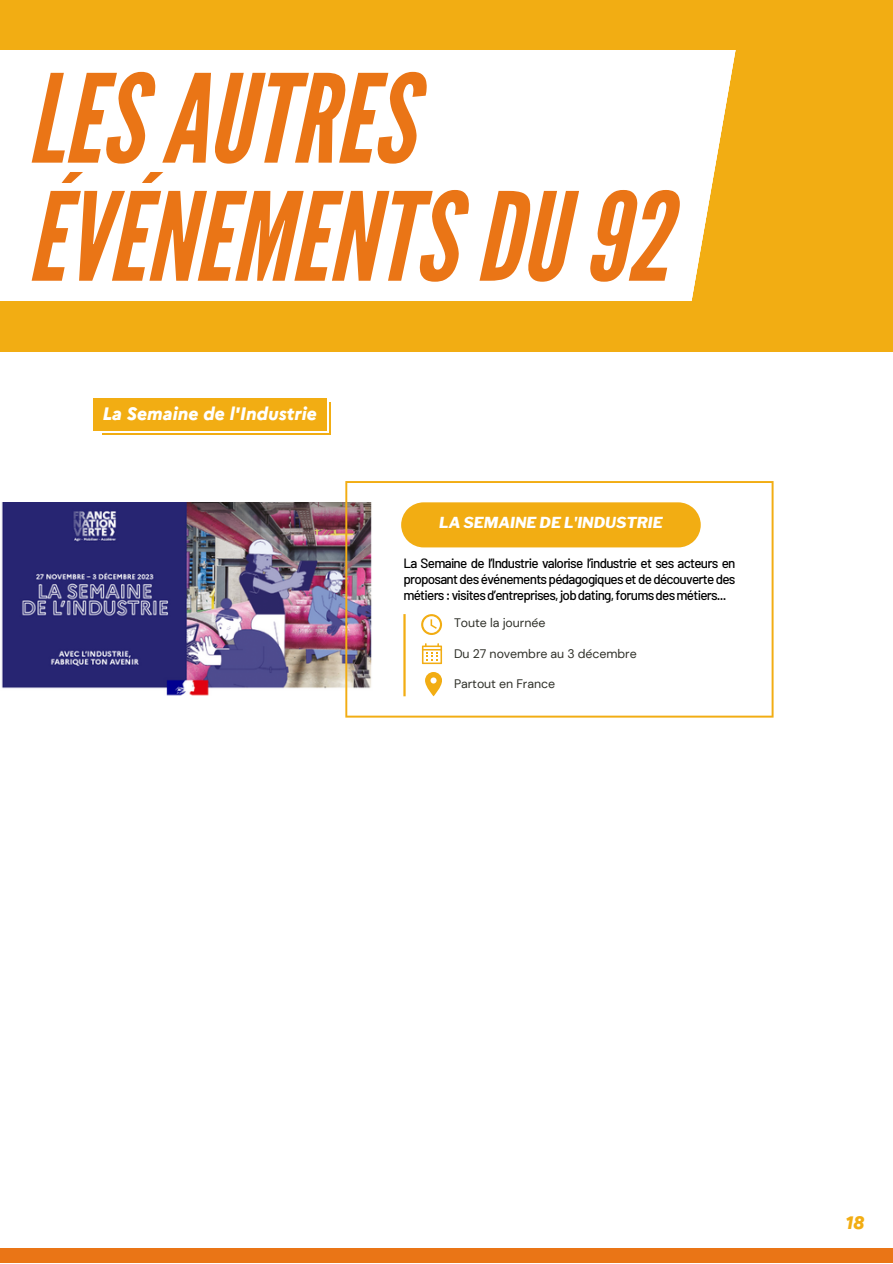
<style>
.page{position:relative;width:893px;height:1264px;background:#fff}
.page>*{position:absolute;margin:0;border:0;box-sizing:border-box;transform-origin:0 0}
.t1{font:italic 122.1px/118.1px "League Gothic";color:#ea7516}
.t2{font:italic 800 18px "Marianne";color:#fff}
.t3{font:italic 800 18px "Marianne";color:#f2ad13}
.t4{font:italic 800 15px "Libre Franklin";color:#fff}
.t5{font:500 13.5px/15.8px "Barlow";letter-spacing:-.055em;color:#000;text-align:justify}
.t6{font:12.3px "DM Sans";letter-spacing:-.005em;color:#2f3029}
</style>
<div class="page">
<div style="left:0;top:0;width:892px;height:352px;background:#f2ad13"></div>
<div style="left:0;top:50px;width:773px;height:251px;background:#fff"></div>
<svg style="left:691px;top:50px;width:82px;height:251px;fill:#f2ad13"></svg>
<div style="left:0;top:1248px;width:892px;height:14px;background:#ea7516"></div>
<div style="left:103px;top:403px;width:228px;height:32px;background:#f2ad13"></div>
<div style="left:103px;top:401px;width:226px;height:32px;background:linear-gradient(to right,#fff,#fff)"></div>
<div style="left:93px;top:398px;width:233px;height:32px;background:#f2ad13"></div>
<img style="left:1px;top:502px;width:344px;height:193px">
<svg style="left:345px;top:481px;width:428px;height:236px"></svg>
<svg style="left:421px;top:614px;width:21px;height:21px"></svg>
<svg style="left:425px;top:672px;width:17px;height:24px"></svg>
<svg style="left:422px;top:643px;width:20px;height:21px"></svg>
<hr style="left:403px;top:614px;width:2px;height:82px;background:#f2ad13">
<div style="left:401px;top:502px;width:299px;height:45px;background:#f2ad13"></div>
<p class="t1" style="left:27px;top:63px;width:643px">LESAUTRES<br>ÉVÉNEMENTSDU92</p>
<p class="t2" style="left:102px;top:399px;width:216px">La Semaine de l'Industrie</p>
<p class="t4" style="left:439px;top:513px;width:225px">LA SEMAINE DE L'INDUSTRIE</p>
<p class="t5" style="left:403px;top:555px;width:333px">La Semaine de l’Industrie valorise l’industrie et ses acteurs en proposant des événements pédagogiques et de découverte des métiers:visitesd’entreprises,jobdating,forumsdesmétiers...</p>
<p class="t6" style="left:454px;top:615px;width:93px">Toute la journée</p>
<p class="t6" style="left:454px;top:645px;width:184px">Du 27 novembre au 3 décembre</p>
<p class="t6" style="left:454px;top:675px;width:102px">Partout en France</p>
<p class="t3" style="left:845px;top:1208px;width:20px">18</p>
</div>
